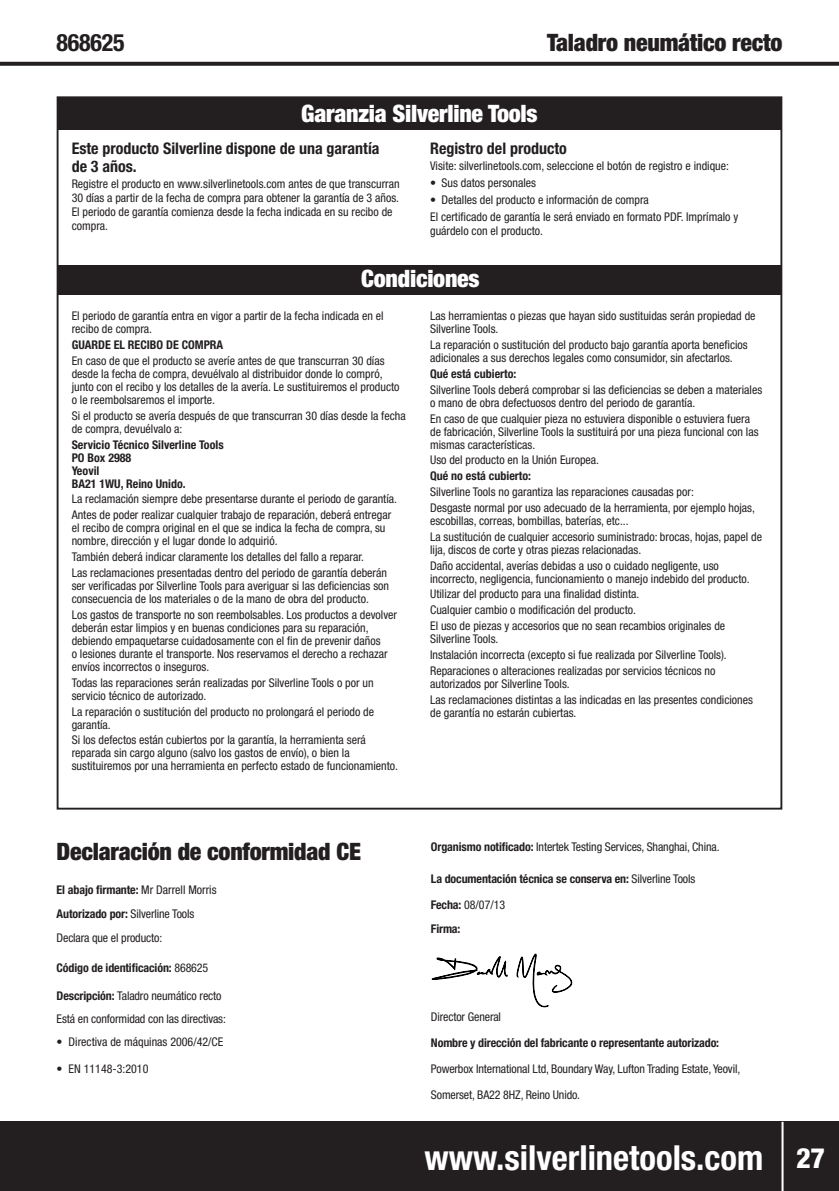
<style>
.page{position:relative;width:839px;height:1191px;background:#fff}
.page>*{position:absolute;margin:0;border:0;box-sizing:border-box;transform-origin:0 0}
.Heading{font:700 condensed 34.6px "Helvetica Neue LT Std";color:#fff}
.Heading-2{font:900 condensed 24px "Helvetica Neue LT Std";letter-spacing:-.01em;color:#fff}
.Heading-3{font:900 condensed 24px "Helvetica Neue LT Std";letter-spacing:-.01em;color:#231f20}
.t1{font:700 condensed 24px "Helvetica Neue LT Std";letter-spacing:-.01em;color:#231f20}
.t2{font:700 condensed 16px/18px "Helvetica Neue LT Std";color:#231f20}
.t3{font:condensed 12px/13px "Helvetica Neue LT Std";color:#231f20}
.t4{font:700 condensed 12px/13px "Helvetica Neue LT Std";color:#231f20}
.s1{font-weight:400}
.s2{font-weight:700}
.s3{font-weight:800;font-size:28px}
</style>
<div class="page">
<div style="left:0;top:1121px;width:839px;height:69px;background:#231f20"></div>
<hr style="left:782px;top:1121px;width:2px;height:69px;background:#fff">
<svg style="left:0;top:62px;width:839px;height:4px;background:#2f2c2d"></svg>
<div style="left:58px;top:265px;width:724px;height:29px;background:#231f20"></div>
<div style="left:58px;top:97px;width:724px;height:32px;background:#231f20"></div>
<svg style="left:517px;top:953px;width:56px;height:54px"></svg>
<svg style="left:432px;top:956px;width:76px;height:24px"></svg>
<h2 class="t1" style="left:57px;top:28px;width:69px">868625</h2>
<h2 class="Heading-3" style="left:547px;top:27px;width:237px">Taladro neumático recto</h2>
<p class="Heading-2" style="left:301px;top:98px;width:238px">Garanzia Silverline Tools</p>
<p class="t2" style="left:72px;top:139px;width:309px">Este producto Silverline dispone de una garantía de 3 años.</p>
<p class="t3" style="left:72px;top:177px;width:329px;line-height:14px">Registre el producto en www.silverlinetools.com antes de que transcurran 30 días a partir de la fecha de compra para obtener la garantía de 3 años.<br>El periodo de garantía comienza desde la fecha indicada en su recibo de compra.</p>
<p class="Heading-2" style="left:303px;top:102px;width:235px">Garantía Silverline Tools</p>
<p class="t2" style="left:430px;top:139px;width:138px">Registro del producto</p>
<p class="t3" style="left:430px;top:160px;width:300px">Visite: silverlinetools.com, seleccione el botón de registro e indique:</p>
<p class="t3" style="left:430px;top:176px;width:108px">• Sus datos personales</p>
<p class="t3" style="left:430px;top:193px;width:220px">• Detalles del producto e información de compra</p>
<p class="t3" style="left:430px;top:210px;width:310px;line-height:14px">El certificado de garantía le será enviado en formato PDF. Imprímalo y guárdelo con el producto.</p>
<p class="Heading-2" style="left:361px;top:264px;width:120px">Condiciones</p>
<p class="t3" style="left:72px;top:309px;width:313px">El periodo de garantía entra en vigor a partir de la fecha indicada en el recibo de compra.</p>
<p class="t4" style="left:72px;top:338px;width:153px">GUARDE EL RECIBO DE COMPRA</p>
<p class="t3" style="left:72px;top:354px;width:329px">En caso de que el producto se averíe antes de que transcurran 30 días desde la fecha de compra, devuélvalo al distribuidor donde lo compró, junto con el recibo y los detalles de la avería. Le sustituiremos el producto o le reembolsaremos el importe.</p>
<p class="t3" style="left:72px;top:409px;width:336px">Si el producto se avería después de que transcurran 30 días desde la fecha de compra, devuélvalo a:</p>
<p class="t4" style="left:72px;top:437px;width:154px">Servicio Técnico Silverline Tools<br>PO Box 2988<br>Yeovil<br>BA21 1WU, Reino Unido.</p>
<p class="t3" style="left:72px;top:492px;width:327px">La reclamación siempre debe presentarse durante el periodo de garantía.</p>
<p class="t3" style="left:72px;top:508px;width:321px">Antes de poder realizar cualquier trabajo de reparación, deberá entregar el recibo de compra original en el que se indica la fecha de compra, su nombre, dirección y el lugar donde lo adquirió.</p>
<p class="t3" style="left:72px;top:550px;width:294px">También deberá indicar claramente los detalles del fallo a reparar.</p>
<p class="t3" style="left:72px;top:566px;width:319px">Las reclamaciones presentadas dentro del periodo de garantía deberán ser verificadas por Silverline Tools para averiguar si las deficiencias son consecuencia de los materiales o de la mano de obra del producto.</p>
<p class="t3" style="left:72px;top:608px;width:327px">Los gastos de transporte no son reembolsables. Los productos a devolver deberán estar limpios y en buenas condiciones para su reparación, debiendo empaquetarse cuidadosamente con el fin de prevenir daños<br>o lesiones durante el transporte. Nos reservamos el derecho a rechazar envíos incorrectos o inseguros.</p>
<p class="t3" style="left:72px;top:676px;width:303px">Todas las reparaciones serán realizadas por Silverline Tools o por un servicio técnico de autorizado.</p>
<p class="t3" style="left:72px;top:704px;width:304px">La reparación o sustitución del producto no prolongará el periodo de garantía.</p>
<p class="t3" style="left:72px;top:733px;width:328px">Si los defectos están cubiertos por la garantía, la herramienta será reparada sin cargo alguno (salvo los gastos de envío), o bien la sustituiremos por una herramienta en perfecto estado de funcionamiento.</p>
<p class="t3" style="left:430px;top:309px;width:327px">Las herramientas o piezas que hayan sido sustituidas serán propiedad de<br>Silverline Tools.</p>
<p class="t3" style="left:430px;top:338px;width:319px">La reparación o sustitución del producto bajo garantía aporta beneficios adicionales a sus derechos legales como consumidor, sin afectarlos.</p>
<p class="t4" style="left:430px;top:367px;width:88px">Qué está cubierto:</p>
<p class="t3" style="left:430px;top:383px;width:334px">Silverline Tools deberá comprobar si las deficiencias se deben a materiales o mano de obra defectuosos dentro del periodo de garantía.</p>
<p class="t3" style="left:430px;top:412px;width:330px">En caso de que cualquier pieza no estuviera disponible o estuviera fuera de fabricación, Silverline Tools la sustituirá por una pieza funcional con las mismas características.</p>
<p class="t3" style="left:430px;top:453px;width:171px">Uso del producto en la Unión Europea.</p>
<p class="t4" style="left:430px;top:469px;width:103px">Qué no está cubierto:</p>
<p class="t3" style="left:430px;top:485px;width:265px">Silverline Tools no garantiza las reparaciones causadas por:</p>
<p class="t3" style="left:430px;top:501px;width:326px">Desgaste normal por uso adecuado de la herramienta, por ejemplo hojas, escobillas, correas, bombillas, baterías, etc...</p>
<p class="t3" style="left:430px;top:530px;width:333px">La sustitución de cualquier accesorio suministrado: brocas, hojas, papel de lija, discos de corte y otras piezas relacionadas.</p>
<p class="t3" style="left:430px;top:559px;width:321px">Daño accidental, averías debidas a uso o cuidado negligente, uso incorrecto, negligencia, funcionamiento o manejo indebido del producto.</p>
<p class="t3" style="left:430px;top:587px;width:211px">Utilizar del producto para una finalidad distinta.</p>
<p class="t3" style="left:430px;top:603px;width:207px">Cualquier cambio o modificación del producto.</p>
<p class="t3" style="left:430px;top:619px;width:297px">El uso de piezas y accesorios que no sean recambios originales de<br>Silverline Tools.</p>
<p class="t3" style="left:430px;top:648px;width:298px">Instalación incorrecta (excepto si fue realizada por Silverline Tools).</p>
<p class="t3" style="left:430px;top:664px;width:287px">Reparaciones o alteraciones realizadas por servicios técnicos no autorizados por Silverline Tools.</p>
<p class="t3" style="left:430px;top:693px;width:324px">Las reclamaciones distintas a las indicadas en las presentes condiciones de garantía no estarán cubiertas.</p>
<p class="Heading-3" style="left:57px;top:836px;width:306px">Declaración de conformidad CE</p>
<p class="t4" style="left:57px;top:882px;width:161px">El abajo firmante: <span class="s1">Mr Darrell Morris</span></p>
<p class="t3" style="left:57px;top:907px;width:139px"><span class="s2">Autorizado por:</span> Silverline Tools</p>
<p class="t3" style="left:57px;top:931px;width:107px">Declara que el producto:</p>
<p class="t4" style="left:57px;top:961px;width:153px">Código de identificación: <span class="s1">868625</span></p>
<p class="t3" style="left:57px;top:984px;width:171px;line-height:22.4px"><span class="s2">Descripción:</span> Taladro neumático recto<br>Está en conformidad con las directivas:</p>
<p class="t3" style="left:57px;top:1035px;width:168px">• Directiva de máquinas 2006/42/CE</p>
<p class="t3" style="left:57px;top:1061px;width:93px">• EN 11148-3:2010</p>
<p class="t3" style="left:431px;top:840px;width:290px"><span class="s2">Organismo notificado:</span> Intertek Testing Services, Shanghai, China.</p>
<p class="t4" style="left:431px;top:865px;width:266px;line-height:25.8px">La documentación técnica se conserva en: <span class="s1">Silverline Tools<br></span>Fecha: <span class="s1">08/07/13</span></p>
<p class="t4" style="left:431px;top:921px;width:31px">Firma:</p>
<p class="t3" style="left:431px;top:1003px;width:311px;line-height:25.8px">Director General<br><span class="s2">Nombre y dirección del fabricante o representante autorizado:<br></span>Powerbox International Ltd, Boundary Way, Lufton Trading Estate, Yeovil, Somerset, BA22 8HZ, Reino Unido.</p>
<p class="Heading" style="left:425px;top:1136px;width:402px">www.silverlinetools.com <span class="s3">27</span></p>
</div>
